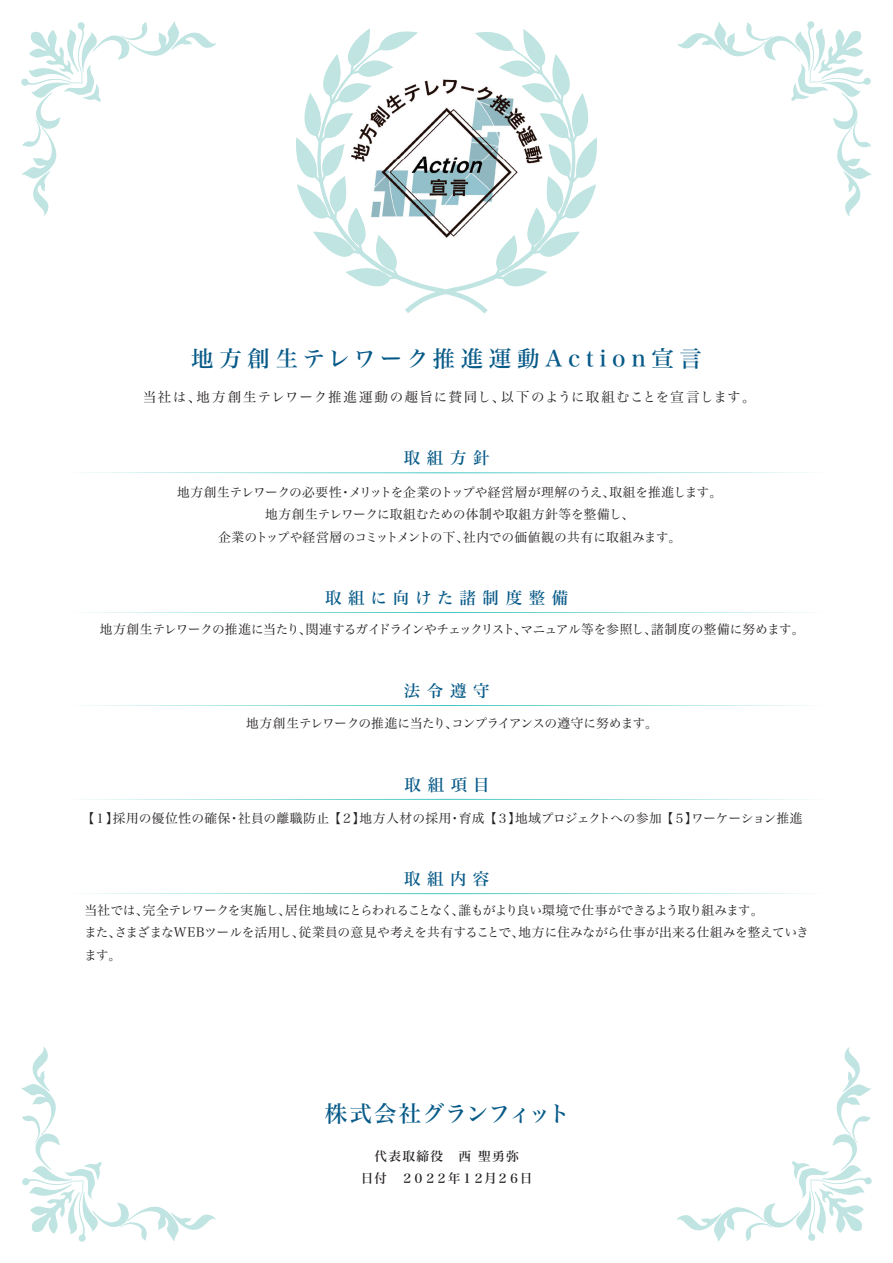
<style>
.page{position:relative;width:893px;height:1263px;background:#fff}
.page>*{position:absolute;margin:0;border:0;box-sizing:border-box;transform-origin:0 0}
.t1{font:22.5px "Hira Min Std N W5";letter-spacing:.25em;color:#075a88}
.t2{font:22.5px "Hira Min Std N W5";letter-spacing:-.01em;color:#075a88}
.t3{font:16.5px "Hira Min Std N W5";letter-spacing:.4em;color:#075a88}
.t4{font:16.5px "Hira Min Std N W5";letter-spacing:.38em;color:#075a88}
.t5{font:13.5px "Hira Min Std N W3";letter-spacing:.085em;color:#231f20}
.t6{font:12.75px/22.4px "Hira Min Std N W3";letter-spacing:-.015em;color:#231f20;text-align:center}
.t7{font:12.75px "Hira Min Std N W3";letter-spacing:.015em;color:#231f20}
.t8{font:12.75px "Hira Min Std N W3";letter-spacing:-.035em;color:#231f20}
.t9{font:12.75px "Hira Min Std N W3";letter-spacing:-.045em;color:#231f20}
.t10{font:12.75px/22.4px "Hira Min Std N W5";letter-spacing:-.005em;color:#231f20;text-align:center}
</style>
<div class="page">
<svg style="left:296px;top:28px;width:301px;height:286px"></svg>
<svg style="left:21px;top:21px;width:195px;height:195px"></svg>
<svg style="left:677px;top:21px;width:195px;height:195px"></svg>
<svg style="left:677px;top:1047px;width:195px;height:195px"></svg>
<svg style="left:21px;top:1047px;width:195px;height:195px"></svg>
<svg style="left:84px;top:472px;width:725px;height:1px"></svg>
<svg style="left:84px;top:612px;width:725px;height:1px"></svg>
<svg style="left:84px;top:705px;width:725px;height:1px"></svg>
<img style="left:394px;top:54px;width:105px;height:198px">
<img style="left:341px;top:54px;width:53px;height:211px">
<img style="left:499px;top:54px;width:52px;height:211px">
<img style="left:393px;top:252px;width:106px;height:13px">
<svg style="left:84px;top:893px;width:725px;height:1px"></svg>
<svg style="left:84px;top:799px;width:725px;height:1px"></svg>
<h1 class="t1" style="left:191px;top:342px;width:512px">地方創生テレワーク推進運動Action宣言</h1>
<p class="t5" style="left:143px;top:387px;width:614px">当社は、地方創生テレワーク推進運動の趣旨に賛同し、以下のように取組むことを宣言します。</p>
<p class="t3" style="left:404px;top:446px;width:87px">取組方針</p>
<p class="t6" style="left:177px;top:481px;width:547px">地方創生テレワークの必要性・メリットを企業のトップや経営層が理解のうえ、取組を推進します。地方創生テレワークに取組むための体制や取組方針等を整備し、<br>企業のトップや経営層のコミットメントの下、社内での価値観の共有に取組みます。</p>
<p class="t4" style="left:325px;top:586px;width:245px">取組に向けた諸制度整備</p>
<p class="t8" style="left:100px;top:620px;width:706px">地方創生テレワークの推進に当たり、関連するガイドラインやチェックリスト、マニュアル等を参照し、諸制度の整備に努めます。</p>
<p class="t3" style="left:404px;top:679px;width:87px">法令遵守</p>
<p class="t9" style="left:246px;top:714px;width:413px">地方創生テレワークの推進に当たり、コンプライアンスの遵守に努めます。</p>
<p class="t3" style="left:405px;top:773px;width:87px">取組項目</p>
<p class="t7" style="left:82px;top:809px;width:722px">【１】採用の優位性の確保・社員の離職防止 【２】地方人材の採用・育成 【３】地域プロジェクトへの参加 【５】ワーケーション推進</p>
<p class="t3" style="left:404px;top:867px;width:87px">取組内容</p>
<p class="t6" style="left:84px;top:899px;width:726px;text-align:left">当社では、完全テレワークを実施し、居住地域にとらわれることなく、誰もがより良い環境で仕事ができるよう取り組みます。<br>また、さまざまなWEBツールを活用し、従業員の意見や考えを共有することで、地方に住みながら仕事が出来る仕組みを整えていきます。</p>
<h1 class="t2" style="left:325px;top:1097px;width:247px">株式会社グランフィット</h1>
<p class="t10" style="left:361px;top:1144px;width:173px">代表取締役　西 聖勇弥<br>日付　２０２２年１２月２６日</p>
</div>
